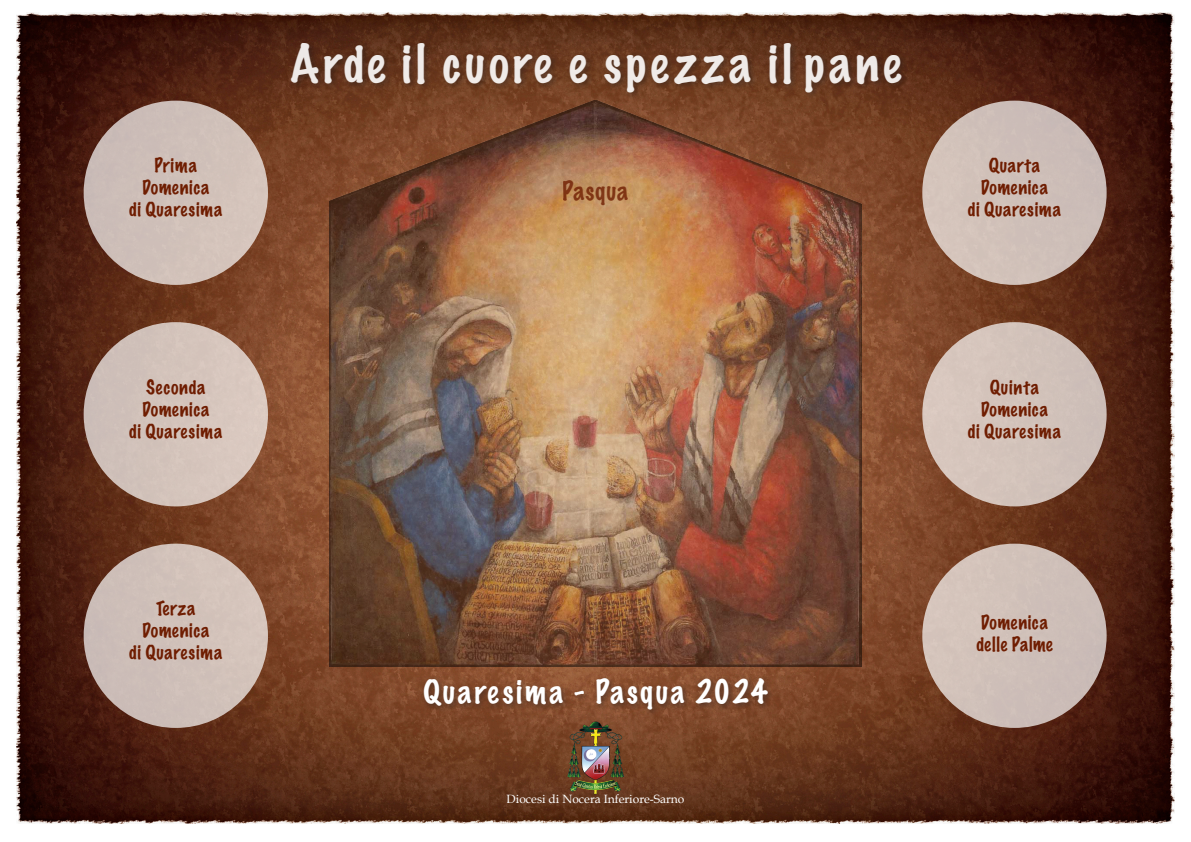
<style>
.page{position:relative;width:1191px;height:842px;background:#fff}
.page>*{position:absolute;margin:0;border:0;box-sizing:border-box;transform-origin:0 0}
.t1{font:100 48px "Marker Felt";letter-spacing:.09em;color:#fff}
.t2{font:100 30px "Marker Felt";letter-spacing:.085em;color:#fff}
.t3{font:100 24px "Marker Felt";letter-spacing:.035em;color:#6f1d01}
.t4{font:100 18px/22px "Marker Felt";letter-spacing:.035em;color:#6f1d01;text-align:center}
.t5{font:12px "Book Antiqua";color:#fff}
</style>
<div class="page">
<img style="left:16px;top:13px;width:1158px;height:810px">
<img style="left:330px;top:101px;width:531px;height:565px">
<div style="left:84px;top:101px;width:184px;height:184px;background:#cfbfb8;border-radius:50%"></div>
<div style="left:922px;top:101px;width:184px;height:184px;background:#cfbfb8;border-radius:50%"></div>
<div style="left:84px;top:322px;width:184px;height:184px;background:#d4c3bb;border-radius:50%"></div>
<div style="left:922px;top:322px;width:184px;height:184px;background:#d3c3ba;border-radius:50%"></div>
<div style="left:84px;top:544px;width:184px;height:184px;background:#d0c0b9;border-radius:50%"></div>
<div style="left:922px;top:544px;width:184px;height:184px;background:#cfc0b8;border-radius:50%"></div>
<div style="left:420px;top:675px;width:355px;height:42px;background:#231f20;opacity:.5"></div>
<div style="left:288px;top:39px;width:621px;height:61px;background:#231f20;opacity:.5"></div>
<img style="left:566px;top:721px;width:58px;height:73px">
<h1 class="t1" style="left:290px;top:25px;width:612px">Arde il cuore e spezza il pane</h1>
<p class="t4" style="left:129px;top:154px;width:95px">Prima<br>Domenica<br>di Quaresima</p>
<p class="t4" style="left:967px;top:154px;width:95px">Quarta<br>Domenica<br>di Quaresima</p>
<h3 class="t3" style="left:563px;top:172px;width:67px">Pasqua</h3>
<p class="t4" style="left:129px;top:376px;width:95px">Seconda<br>Domenica<br>di Quaresima</p>
<p class="t4" style="left:967px;top:376px;width:95px">Quinta<br>Domenica<br>di Quaresima</p>
<p class="t4" style="left:129px;top:597px;width:95px">Terza<br>Domenica<br>di Quaresima</p>
<h2 class="t2" style="left:423px;top:668px;width:346px">Quaresima - Pasqua 2024</h2>
<p class="t5" style="left:506px;top:791px;width:179px">Diocesi di Nocera Inferiore-Sarno</p>
<p class="t4" style="left:976px;top:610px;width:78px;text-align:left">Domenica delle Palme</p>
</div>
